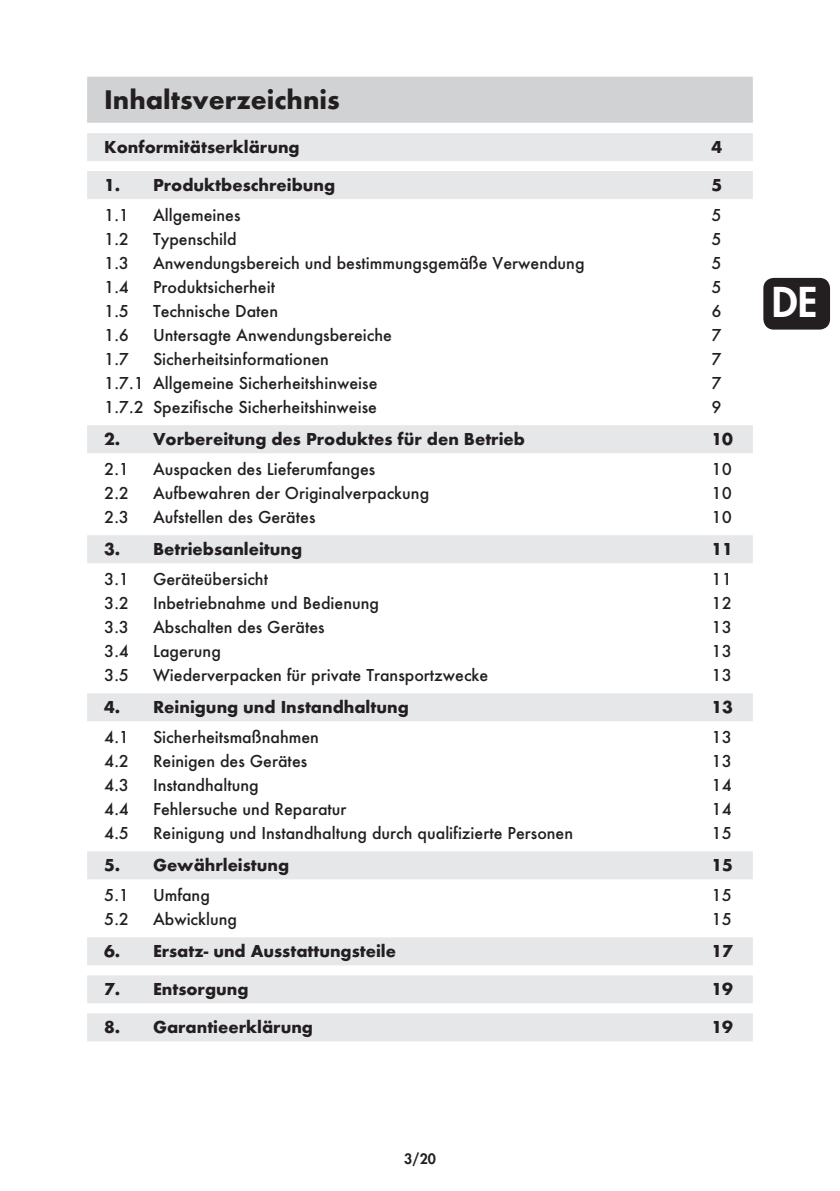
<style>
.page{position:relative;width:840px;height:1191px;background:#fff}
.page>*{position:absolute;margin:0;border:0;box-sizing:border-box;transform-origin:0 0}
.t1{font:800 40px "Futura";color:#fff}
.t2{font:700 28px "Futura T";color:#231f20}
.t3{font:500 18px "Futura T";color:#231f20}
.t4{font:700 18px "Futura T";color:#231f20}
.t5{font:800 14px "Futura";color:#231f20}
</style>
<div class="page">
<div style="left:87px;top:77px;width:665px;height:46px;background:#d1d2d4"></div>
<div style="left:87px;top:133px;width:665px;height:28px;background:#e6e7e9"></div>
<div style="left:87px;top:171px;width:665px;height:28px;background:#e6e7e9"></div>
<div style="left:87px;top:425px;width:665px;height:28px;background:#e6e7e9"></div>
<div style="left:87px;top:535px;width:665px;height:28px;background:#e6e7e9"></div>
<div style="left:87px;top:693px;width:665px;height:28px;background:#e6e7e9"></div>
<div style="left:87px;top:851px;width:665px;height:28px;background:#e6e7e9"></div>
<div style="left:87px;top:937px;width:665px;height:28px;background:#e6e7e9"></div>
<div style="left:87px;top:975px;width:665px;height:28px;background:#e6e7e9"></div>
<div style="left:87px;top:1013px;width:665px;height:28px;background:#e6e7e9"></div>
<div style="left:765px;top:280px;width:62px;height:47px;background:#231f20;border-radius:9px"></div>
<div style="left:763px;top:278px;width:66px;height:51px;border:4px solid #231f20;border-radius:9px"></div>
<h2 class="t2" style="left:104px;top:83px;width:237px">Inhaltsverzeichnis</h2>
<p class="t4" style="left:104px;top:136px;width:197px">Konformitätserklärung</p>
<p class="t4" style="left:711px;top:136px;width:12px">4</p>
<p class="t4" style="left:104px;top:174px;width:232px">1. Produktbeschreibung</p>
<p class="t4" style="left:711px;top:174px;width:12px">5</p>
<p class="t3" style="left:104px;top:205px;width:26px">1.1</p>
<p class="t3" style="left:153px;top:205px;width:89px">Allgemeines</p>
<p class="t3" style="left:711px;top:205px;width:12px">5</p>
<p class="t3" style="left:104px;top:229px;width:26px">1.2</p>
<p class="t3" style="left:153px;top:229px;width:85px">Typenschild</p>
<p class="t3" style="left:711px;top:229px;width:12px">5</p>
<p class="t3" style="left:104px;top:253px;width:26px">1.3</p>
<p class="t3" style="left:153px;top:253px;width:433px">Anwendungsbereich und bestimmungsgemäße Verwendung</p>
<p class="t3" style="left:711px;top:253px;width:12px">5</p>
<p class="t3" style="left:104px;top:277px;width:26px">1.4</p>
<p class="t3" style="left:153px;top:277px;width:123px">Produktsicherheit</p>
<p class="t3" style="left:711px;top:277px;width:12px">5</p>
<p class="t3" style="left:104px;top:301px;width:26px">1.5</p>
<p class="t3" style="left:153px;top:301px;width:126px">Technische Daten</p>
<p class="t3" style="left:711px;top:301px;width:12px">6</p>
<p class="t3" style="left:104px;top:325px;width:26px">1.6</p>
<p class="t3" style="left:153px;top:325px;width:240px">Untersagte Anwendungsbereiche</p>
<p class="t3" style="left:711px;top:325px;width:12px">7</p>
<p class="t3" style="left:104px;top:349px;width:26px">1.7</p>
<p class="t3" style="left:153px;top:349px;width:177px">Sicherheitsinformationen</p>
<p class="t3" style="left:711px;top:349px;width:12px">7</p>
<p class="t3" style="left:104px;top:373px;width:275px">1.7.1 Allgemeine Sicherheitshinweise</p>
<p class="t3" style="left:711px;top:373px;width:12px">7</p>
<p class="t3" style="left:104px;top:397px;width:274px">1.7.2 Spezifische Sicherheitshinweise</p>
<p class="t3" style="left:711px;top:397px;width:12px">9</p>
<p class="t4" style="left:104px;top:428px;width:422px">2. Vorbereitung des Produktes für den Betrieb</p>
<p class="t4" style="left:711px;top:428px;width:23px">10</p>
<p class="t3" style="left:104px;top:459px;width:26px">2.1</p>
<p class="t3" style="left:153px;top:459px;width:224px">Auspacken des Lieferumfanges</p>
<p class="t3" style="left:711px;top:459px;width:22px">10</p>
<p class="t3" style="left:104px;top:483px;width:26px">2.2</p>
<p class="t3" style="left:153px;top:483px;width:277px">Aufbewahren der Originalverpackung</p>
<p class="t3" style="left:711px;top:483px;width:22px">10</p>
<p class="t3" style="left:104px;top:507px;width:26px">2.3</p>
<p class="t3" style="left:153px;top:507px;width:164px">Aufstellen des Gerätes</p>
<p class="t3" style="left:711px;top:507px;width:22px">10</p>
<p class="t4" style="left:104px;top:538px;width:199px">3. Betriebsanleitung</p>
<p class="t4" style="left:711px;top:538px;width:23px">11</p>
<p class="t3" style="left:104px;top:569px;width:26px">3.1</p>
<p class="t3" style="left:153px;top:569px;width:116px">Geräteübersicht</p>
<p class="t3" style="left:711px;top:569px;width:22px">11</p>
<p class="t3" style="left:104px;top:593px;width:26px">3.2</p>
<p class="t3" style="left:153px;top:593px;width:227px">Inbetriebnahme und Bedienung</p>
<p class="t3" style="left:711px;top:593px;width:22px">12</p>
<p class="t3" style="left:104px;top:617px;width:26px">3.3</p>
<p class="t3" style="left:153px;top:617px;width:173px">Abschalten des Gerätes</p>
<p class="t3" style="left:711px;top:617px;width:22px">13</p>
<p class="t3" style="left:104px;top:641px;width:26px">3.4</p>
<p class="t3" style="left:153px;top:641px;width:69px">Lagerung</p>
<p class="t3" style="left:711px;top:641px;width:22px">13</p>
<p class="t3" style="left:104px;top:665px;width:26px">3.5</p>
<p class="t3" style="left:153px;top:665px;width:336px">Wiederverpacken für private Transportzwecke</p>
<p class="t3" style="left:711px;top:665px;width:22px">13</p>
<p class="t4" style="left:104px;top:696px;width:306px">4. Reinigung und Instandhaltung</p>
<p class="t4" style="left:711px;top:696px;width:23px">13</p>
<p class="t3" style="left:104px;top:727px;width:26px">4.1</p>
<p class="t3" style="left:153px;top:727px;width:167px">Sicherheitsmaßnahmen</p>
<p class="t3" style="left:711px;top:727px;width:22px">13</p>
<p class="t3" style="left:104px;top:751px;width:26px">4.2</p>
<p class="t3" style="left:153px;top:751px;width:156px">Reinigen des Gerätes</p>
<p class="t3" style="left:711px;top:751px;width:22px">13</p>
<p class="t3" style="left:104px;top:775px;width:26px">4.3</p>
<p class="t3" style="left:153px;top:775px;width:107px">Instandhaltung</p>
<p class="t3" style="left:711px;top:775px;width:22px">14</p>
<p class="t3" style="left:104px;top:799px;width:26px">4.4</p>
<p class="t3" style="left:153px;top:799px;width:195px">Fehlersuche und Reparatur</p>
<p class="t3" style="left:711px;top:799px;width:22px">14</p>
<p class="t3" style="left:104px;top:822px;width:26px">4.5</p>
<p class="t3" style="left:153px;top:822px;width:421px">Reinigung und Instandhaltung durch qualifizierte Personen</p>
<p class="t3" style="left:711px;top:822px;width:22px">15</p>
<p class="t4" style="left:104px;top:854px;width:186px">5. Gewährleistung</p>
<p class="t4" style="left:711px;top:854px;width:23px">15</p>
<p class="t3" style="left:104px;top:885px;width:26px">5.1</p>
<p class="t3" style="left:153px;top:885px;width:58px">Umfang</p>
<p class="t3" style="left:711px;top:885px;width:22px">15</p>
<p class="t3" style="left:104px;top:909px;width:26px">5.2</p>
<p class="t3" style="left:153px;top:909px;width:85px">Abwicklung</p>
<p class="t3" style="left:711px;top:909px;width:22px">15</p>
<p class="t4" style="left:104px;top:940px;width:293px">6. Ersatz- und Ausstattungsteile</p>
<p class="t4" style="left:711px;top:940px;width:23px">17</p>
<p class="t4" style="left:104px;top:978px;width:146px">7. Entsorgung</p>
<p class="t4" style="left:711px;top:978px;width:23px">19</p>
<p class="t4" style="left:104px;top:1016px;width:210px">8. Garantieerklärung</p>
<p class="t4" style="left:711px;top:1016px;width:23px">19</p>
<h1 class="t1" style="left:771px;top:275px;width:47px">DE</h1>
<p class="t5" style="left:404px;top:1149px;width:33px">3/20</p>
</div>
